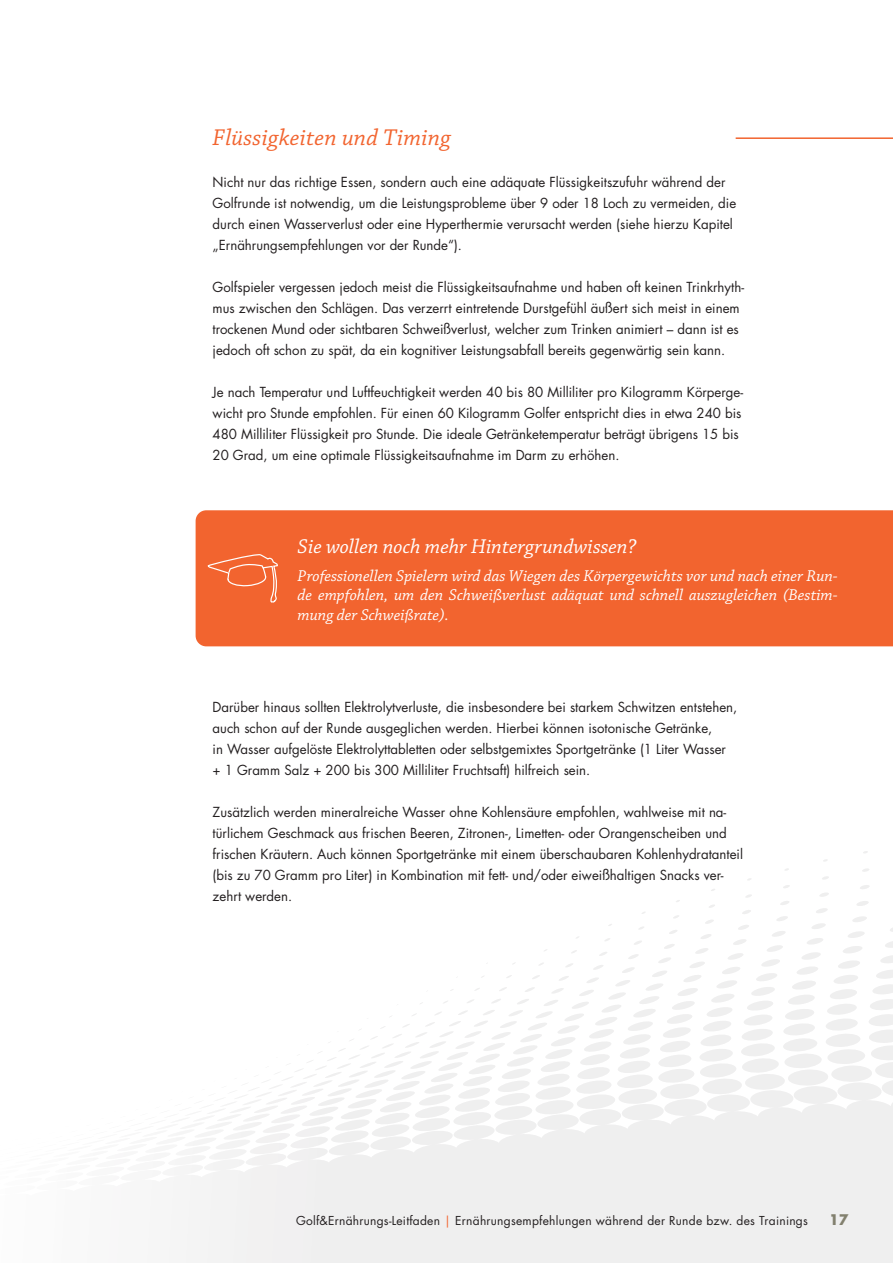
<style>
.page{position:relative;width:893px;height:1263px;background:#fff}
.page>*{position:absolute;margin:0;border:0;box-sizing:border-box;transform-origin:0 0}
.t1{font:italic 24px "Chaparral Pro";letter-spacing:.01em;color:#f2642f}
.t2{font:italic 21px "Chaparral Pro";color:#fff}
.t3{font:italic 16.5px/19.5px "Chaparral Pro";color:#fff;text-align:justify}
.t4{font:700 14.25px "Futura LT";color:#82806e}
.t5{font:13.5px/21px "Futura LT";color:#231f20}
.t6{font:12px "Futura LT";letter-spacing:.02em;color:#231f20}
.s1{color:#f2642f}
</style>
<div class="page">
<svg style="left:186px;top:851px;width:707px;height:412px"></svg>
<hr style="left:736px;top:137px;width:157px;height:2px;background:#f2642f">
<div style="left:196px;top:510px;width:697px;height:136px;background:#f2642f"></div>
<svg style="left:207px;top:542px;width:72px;height:62px;background:#f26f3e"></svg>
<h1 class="t1" style="left:213px;top:125px;width:240px">Flüssigkeiten und Timing</h1>
<p class="t5" style="left:213px;top:172px;width:525px">Nicht nur das richtige Essen, sondern auch eine adäquate Flüssigkeitszufuhr während der Golfrunde ist notwendig, um die Leistungsprobleme über 9 oder 18 Loch zu vermeiden, die durch einen Wasserverlust oder eine Hyperthermie verursacht werden (siehe hierzu Kapitel „Ernährungsempfehlungen vor der Runde“).</p>
<p class="t5" style="left:213px;top:277px;width:533px">Golfspieler vergessen jedoch meist die Flüssigkeitsaufnahme und haben oft keinen Trinkrhyth&shy;mus zwischen den Schlägen. Das verzerrt eintretende Durstgefühl äußert sich meist in einem trockenen Mund oder sichtbaren Schweißverlust, welcher zum Trinken animiert – dann ist es jedoch oft schon zu spät, da ein kognitiver Leistungsabfall bereits gegenwärtig sein kann.</p>
<p class="t5" style="left:213px;top:382px;width:532px">Je nach Temperatur und Luftfeuchtigkeit werden 40 bis 80 Milliliter pro Kilogramm Körperge&shy;wicht pro Stunde empfohlen. Für einen 60 Kilogramm Golfer entspricht dies in etwa 240 bis 480 Milliliter Flüssigkeit pro Stunde. Die ideale Getränketemperatur beträgt übrigens 15 bis 20 Grad, um eine optimale Flüssigkeitsaufnahme im Darm zu erhöhen.</p>
<h2 class="t2" style="left:298px;top:534px;width:340px">Sie wollen noch mehr Hintergrundwissen?</h2>
<p class="t3" style="left:298px;top:566px;width:542px">Professionellen Spielern wird das Wiegen des Körpergewichts vor und nach einer Run&shy;de empfohlen, um den Schweißverlust adäquat und schnell auszugleichen (Bestim&shy;mung der Schweißrate).</p>
<p class="t5" style="left:213px;top:697px;width:526px">Darüber hinaus sollten Elektrolytverluste, die insbesondere bei starkem Schwitzen entstehen, auch schon auf der Runde ausgeglichen werden. Hierbei können isotonische Getränke,<br>in Wasser aufgelöste Elektrolyttabletten oder selbstgemixtes Sportgetränke (1 Liter Wasser + 1 Gramm Salz + 200 bis 300 Milliliter Fruchtsaft) hilfreich sein.</p>
<p class="t5" style="left:213px;top:802px;width:532px">Zusätzlich werden mineralreiche Wasser ohne Kohlensäure empfohlen, wahlweise mit na&shy;türlichem Geschmack aus frischen Beeren, Zitronen-, Limetten- oder Orangenscheiben und frischen Kräutern. Auch können Sportgetränke mit einem überschaubaren Kohlenhydratanteil (bis zu 70 Gramm pro Liter) in Kombination mit fett- und/oder eiweißhaltigen Snacks ver&shy;zehrt werden.</p>
<p class="t6" style="left:296px;top:1212px;width:513px">Golf&amp;Ernährungs-Leitfaden <span class="s1">|</span> Ernährungsempfehlungen während der Runde bzw. des Trainings</p>
<p class="t4" style="left:829px;top:1210px;width:21px">17</p>
</div>
